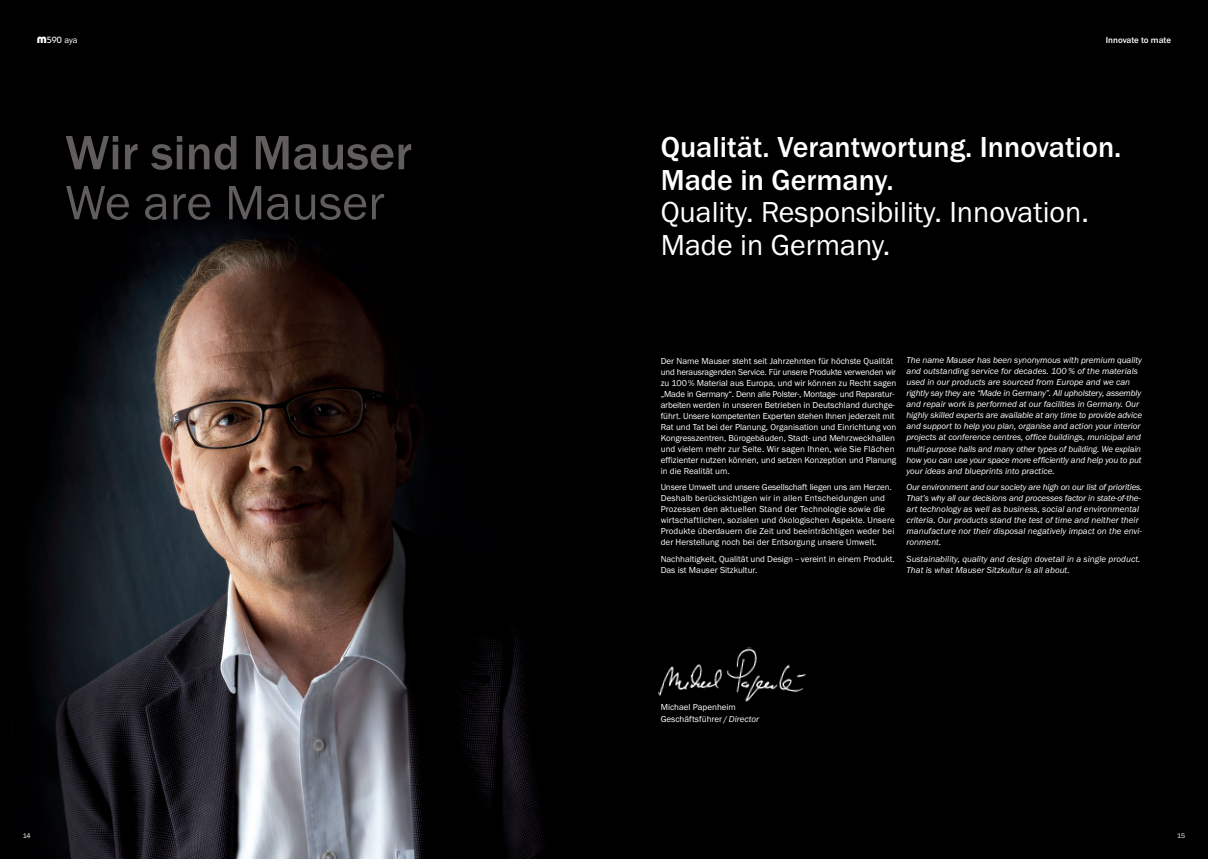
<style>
.page{position:relative;width:1208px;height:859px;background:#fff}
.page>*{position:absolute;margin:0;border:0;box-sizing:border-box;transform-origin:0 0}
.t1{font:500 50px "Franklin Gothic";color:#605d5c}
.t2{font:50px "Franklin Gothic";color:#605d5c}
.t3{font:500 30px/32.5px "Franklin Gothic";color:#fff}
.t4{font:30px/32.5px "Franklin Gothic";color:#fff}
.t5{font:9px/11px "Franklin Gothic";color:#fff}
.t6{font:italic 9px/11px "Franklin Gothic";letter-spacing:-.005em;color:#fff}
.t7{font:500 9px "Franklin Gothic";color:#fff}
.t8{font:500 9px "Bauhaus";color:#fff}
.t9{font:7px "Franklin Gothic";color:#fff}
.s1{font-weight:700;font-size:13px}
.s2{font-family:"Franklin Gothic";font-weight:400}
.s3{font-style:italic}
</style>
<div class="page">
<img style="left:0;top:0;width:1207px;height:859px">
<img style="left:658px;top:639px;width:152px;height:73px">
<p class="t8" style="left:37px;top:37px;width:42px"><span class="s1">m</span>590 <span class="s2">aya</span></p>
<p class="t7" style="left:1105px;top:35px;width:67px">Innovate to mate</p>
<h1 class="t1" style="left:65px;top:123px;width:348px">Wir sind Mauser</h1>
<h1 class="t2" style="left:65px;top:173px;width:321px">We are Mauser</h1>
<h2 class="t3" style="left:660px;top:130px;width:462px">Qualität. Verantwortung. Innovation.<br>Made in Germany.</h2>
<h2 class="t4" style="left:660px;top:195px;width:430px">Quality. Responsibility. Innovation.<br>Made in Germany.</h2>
<p class="t5" style="left:660px;top:355px;width:237px">Der Name Mauser steht seit Jahrzehnten für höchste Qualität und herausragenden Service. Für unsere Produkte verwenden wir zu 100% Material aus Europa, und wir können zu Recht sagen „Made in Germany“. Denn alle Polster-, Montage- und Reparatur&shy;arbeiten werden in unseren Betrieben in Deutschland durchge&shy;führt. Unsere kompetenten Experten stehen Ihnen jederzeit mit Rat und Tat bei der Planung, Organisation und Einrichtung von Kongresszentren, Bürogebäuden, Stadt- und Mehrzweckhallen und vielem mehr zur Seite. Wir sagen Ihnen, wie Sie Flächen effizienter nutzen können, und setzen Konzeption und Planung in die Realität um.</p>
<p class="t5" style="left:660px;top:481px;width:235px">Unsere Umwelt und unsere Gesellschaft liegen uns am Herzen.<br>Deshalb berücksichtigen wir in allen Entscheidungen und Prozessen den aktuellen Stand der Technologie sowie die wirtschaftlichen, sozialen und ökologischen Aspekte. Unsere Produkte überdauern die Zeit und beeinträchtigen weder bei der Herstellung noch bei der Entsorgung unsere Umwelt.</p>
<p class="t5" style="left:660px;top:553px;width:236px">Nachhaltigkeit, Qualität und Design – vereint in einem Produkt.<br>Das ist Mauser Sitzkultur.</p>
<p class="t6" style="left:906px;top:355px;width:237px">The name Mauser has been synonymous with premium quality and outstanding service for decades. 100 % of the materials used in our products are sourced from Europe and we can rightly say they are “Made in Germany”. All upholstery, assembly and repair work is performed at our facilities in Germany. Our highly skilled experts are available at any time to provide advice and support to help you plan, organise and action your interior projects at conference centres, office buildings, municipal and multi-purpose halls and many other types of building. We explain how you can use your space more efficiently and help you to put your ideas and blueprints into practice.</p>
<p class="t6" style="left:906px;top:481px;width:237px">Our environment and our society are high on our list of priorities.<br>That’s why all our decisions and processes factor in state-of-the&shy;art technology as well as business, social and environmental criteria. Our products stand the test of time and neither their manufacture nor their disposal negatively impact on the envi&shy;ronment.</p>
<p class="t6" style="left:906px;top:553px;width:235px">Sustainability, quality and design dovetail in a single product.<br>That is what Mauser Sitzkultur is all about.</p>
<p class="t5" style="left:660px;top:701px;width:100px;line-height:12px">Michael Papenheim<br>Geschäftsführer /<span class="s3">Director</span></p>
<p class="t9" style="left:23px;top:832px;width:9px">14</p>
<p class="t9" style="left:1177px;top:831px;width:10px">15</p>
</div>
